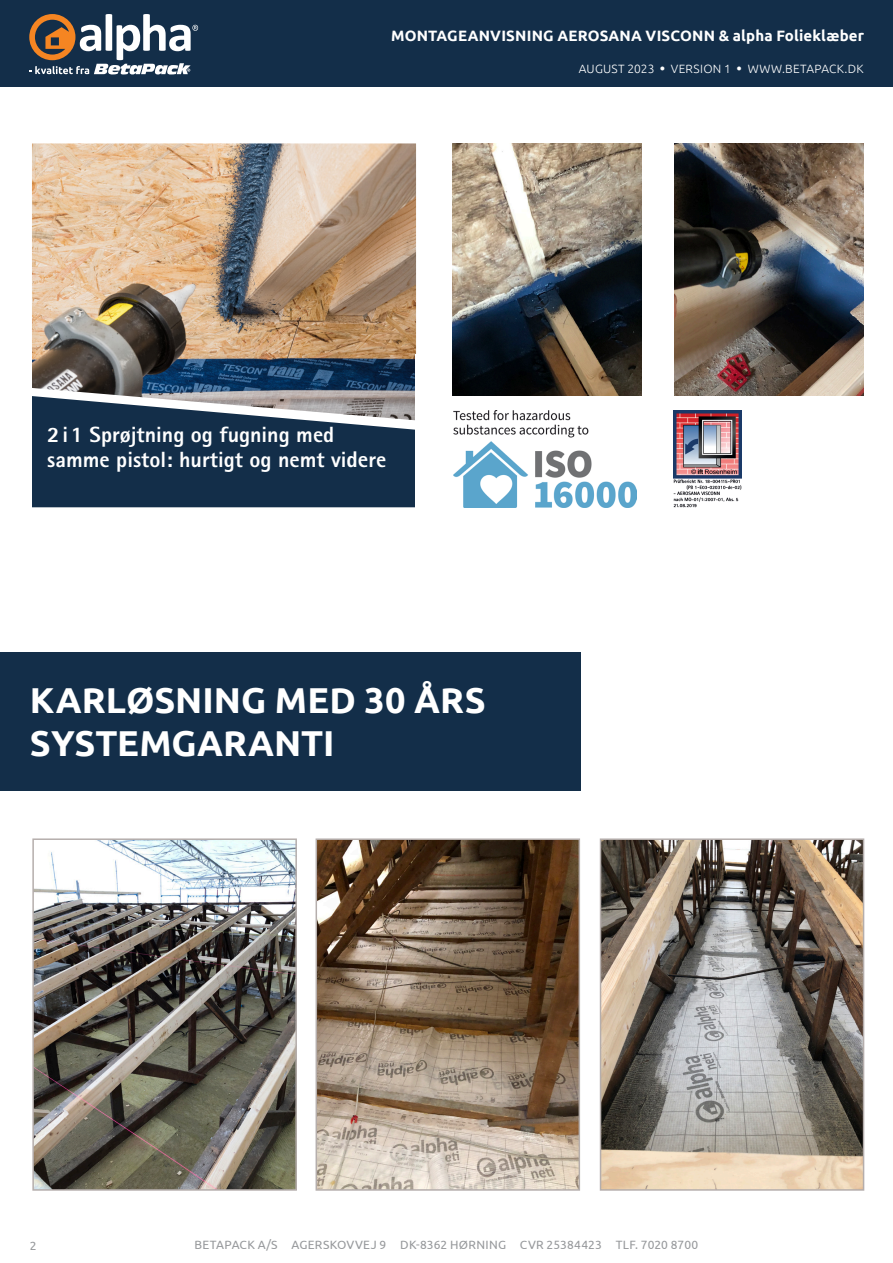
<style>
.page{position:relative;width:893px;height:1263px;background:#fff}
.page>*{position:absolute;margin:0;border:0;box-sizing:border-box;transform-origin:0 0}
.t1{font:700 36px/43.2px "Ubuntu";color:#fff}
.t2{font:800 22.05px/25.2px "Rotis Sans Serif Pro";color:#fff}
.t3{font:700 15px "Ubuntu";letter-spacing:.01em;color:#fff}
.t4{font:12px "Ubuntu";letter-spacing:.02em;color:#97999c}
.t5{font:300 12px "Ubuntu";letter-spacing:.02em;color:#fff}
.s1{font-family:"Calibri";font-weight:400;font-size:9px}
.s2{font-size:22.65px}
</style>
<div class="page">
<div style="left:0;top:0;width:893px;height:86px;background:#132e49"></div>
<svg style="left:29px;top:14px;width:169px;height:60px"></svg>
<img style="left:452px;top:143px;width:189px;height:252px">
<img style="left:675px;top:143px;width:189px;height:252px">
<img style="left:673px;top:410px;width:68px;height:97px">
<img style="left:453px;top:410px;width:183px;height:97px">
<img style="left:32px;top:143px;width:384px;height:252px">
<svg style="left:32px;top:395px;width:383px;height:112px;background:#30465d"></svg>
<div style="left:0;top:652px;width:580px;height:138px;background:#132e49"></div>
<img style="left:35px;top:841px;width:259px;height:347px">
<div style="left:32px;top:838px;width:265px;height:353px;border:2px solid #b5aeac"></div>
<img style="left:319px;top:841px;width:258px;height:347px">
<div style="left:316px;top:838px;width:264px;height:353px;border:2px solid #b5aeac"></div>
<img style="left:603px;top:841px;width:258px;height:347px">
<div style="left:600px;top:838px;width:264px;height:353px;border:2px solid #b5aeac"></div>
<p class="t3" style="left:391px;top:27px;width:474px">MONTAGEANVISNING AEROSANA VISCONN &amp; alpha Folieklæber</p>
<p class="t5" style="left:579px;top:61px;width:286px">AUGUST 2023 <span class="s1">●</span> VERSION 1 <span class="s1">●</span> WWW.BETAPACK.DK</p>
<p class="t2" style="left:47px;top:422px;width:341px">2i1 Sprøjtning og fugning med samme pistol: hurtigt og nemt vi<span class="s2">de</span>re</p>
<p class="t1" style="left:30px;top:678px;width:457px">KARLØSNING MED 30 ÅRS<br>SYSTEMGARANTI</p>
<p class="t4" style="left:30px;top:1238px;width:8px">2</p>
<p class="t4" style="left:195px;top:1238px;width:505px">BETAPACK A/S AGERSKOVVEJ 9 DK-8362 HØRNING CVR 25384423 TLF. 7020 8700</p>
</div>
